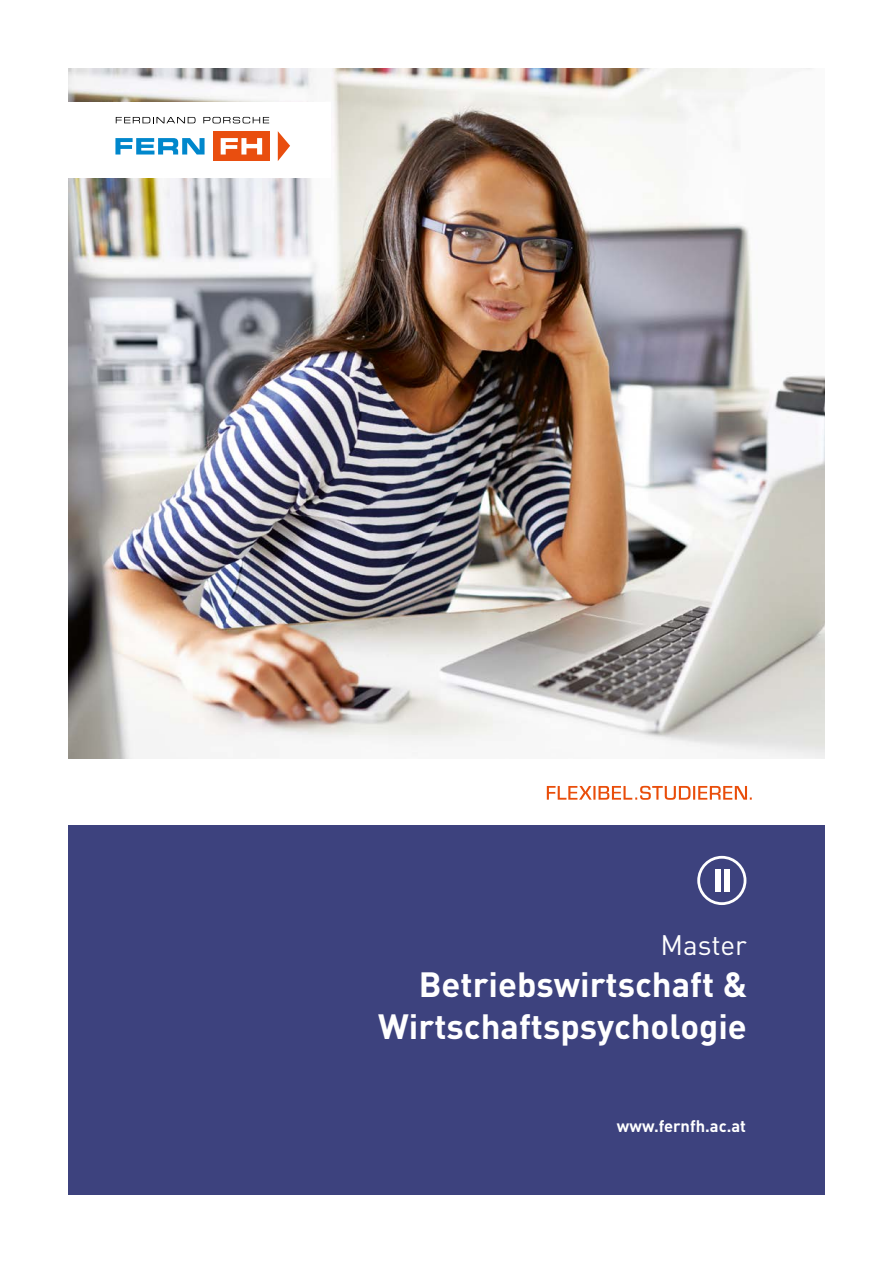
<style>
.page{position:relative;width:893px;height:1263px;background:#fff}
.page>*{position:absolute;margin:0;border:0;box-sizing:border-box;transform-origin:0 0}
.t1{font:700 34.65px "DINOT";color:#fff}
.t2{font:27.9px "DINOT";color:#fff}
.t3{font:700 16.5px "DINOT";color:#fff}
</style>
<div class="page">
<div style="left:68px;top:825px;width:757px;height:370px;background:#3d427e"></div>
<img style="left:68px;top:68px;width:757px;height:691px">
<div style="left:62px;top:103px;width:268px;height:75px;background:#fff"></div>
<svg style="left:547px;top:786px;width:205px;height:14px"></svg>
<svg style="left:278px;top:131px;width:12px;height:30px"></svg>
<svg style="left:116px;top:117px;width:80px;height:6px"></svg>
<svg style="left:203px;top:117px;width:66px;height:6px"></svg>
<svg style="left:115px;top:138px;width:90px;height:17px"></svg>
<div style="left:213px;top:132px;width:57px;height:29px;background:#e94e0f"></div>
<svg style="left:221px;top:138px;width:41px;height:17px"></svg>
<svg style="left:697px;top:856px;width:49px;height:49px"></svg>
<div style="left:715px;top:869px;width:5px;height:22px;background:#fff"></div>
<div style="left:724px;top:869px;width:5px;height:22px;background:#fff"></div>
<p class="t2" style="left:660px;top:924px;width:88px">Master</p>
<p class="t1" style="left:419px;top:957px;width:330px">Betriebswirtschaft &amp;</p>
<p class="t1" style="left:378px;top:999px;width:370px">Wirtschaftspsychologie</p>
<p class="t3" style="left:617px;top:1113px;width:130px">www.fernfh.ac.at</p>
</div>
